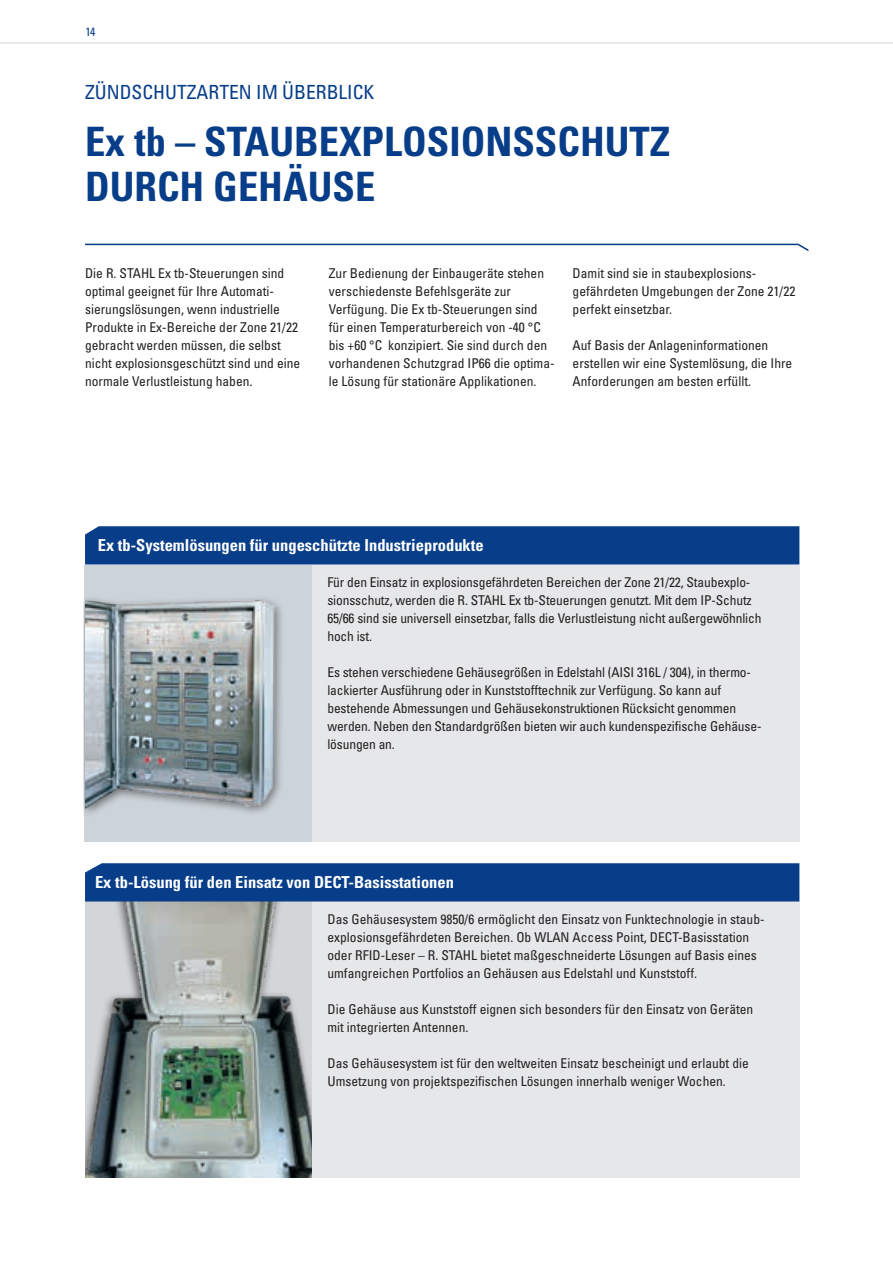
<style>
.page{position:relative;width:893px;height:1263px;background:#fff}
.page>*{position:absolute;margin:0;border:0;box-sizing:border-box;transform-origin:0 0}
.t1{font:700 condensed 40.5px/45px "Univers LT Std";color:#083e89}
.t2{font:condensed 19.5px "Univers LT Std";color:#083e89}
.t3{font:700 condensed 16.5px "Univers LT Std";color:#fff}
.t4{font:condensed 13.5px/18px "Univers LT Std";color:#231f20}
.t5{font:condensed 12px "Univers LT Std";color:#083e89}
</style>
<div class="page">
<div style="left:85px;top:901px;width:714px;height:277px;background:#e6e7e9"></div>
<hr style="left:0;top:42px;width:893px;height:2px;background:#e6e7e9">
<svg style="left:85px;top:244px;width:723px;height:7px"></svg>
<div style="left:85px;top:565px;width:714px;height:276px;background:#e6e7e9"></div>
<div style="left:85px;top:526px;width:714px;height:38px;background:#083e89"></div>
<div style="left:84px;top:566px;width:228px;height:276px;background:#ccd4da"></div>
<img style="left:85px;top:598px;width:197px;height:216px">
<img style="left:85px;top:901px;width:227px;height:277px">
<div style="left:85px;top:863px;width:714px;height:38px;background:#083e89"></div>
<p class="t5" style="left:86px;top:24px;width:11px">14</p>
<h2 class="t2" style="left:85px;top:80px;width:291px">ZÜNDSCHUTZARTEN IM ÜBERBLICK</h2>
<h1 class="t1" style="left:85px;top:119px;width:586px">Ex tb – STAUBEXPLOSIONSSCHUTZ<br>DURCH GEHÄUSE</h1>
<p class="t4" style="left:85px;top:264px;width:217px">Die R. STAHL Ex tb-Steuerungen sind optimal geeignet für Ihre Automati&shy;sierungslösungen, wenn industrielle Produkte in Ex-Bereiche der Zone 21/22 gebracht werden müssen, die selbst nicht explosionsgeschützt sind und eine normale Verlustleistung haben.</p>
<p class="t4" style="left:329px;top:264px;width:227px">Zur Bedienung der Einbaugeräte stehen verschiedenste Befehlsgeräte zur Verfügung. Die Ex tb-Steuerungen sind für einen Temperaturbereich von -40 °C bis +60 °C konzipiert. Sie sind durch den vorhandenen Schutzgrad IP66 die optima&shy;le Lösung für stationäre Applikationen.</p>
<p class="t4" style="left:573px;top:264px;width:224px">Damit sind sie in staubexplosions&shy;gefährdeten Umgebungen der Zone 21/22 perfekt einsetzbar.</p>
<p class="t4" style="left:573px;top:336px;width:221px">Auf Basis der Anlageninformationen erstellen wir eine Systemlösung, die Ihre<br>Anforderungen am besten erfüllt.</p>
<p class="t3" style="left:98px;top:535px;width:387px">Ex tb-Systemlösungen für ungeschützte Industrieprodukte</p>
<p class="t4" style="left:327px;top:573px;width:436px">Für den Einsatz in explosionsgefährdeten Bereichen der Zone 21/22, Staubexplo&shy;sionsschutz, werden die R. STAHL Ex tb-Steuerungen genutzt. Mit dem IP-Schutz 65/66 sind sie universell einsetzbar, falls die Verlustleistung nicht außergewöhnlich hoch ist.</p>
<p class="t4" style="left:327px;top:663px;width:436px">Es stehen verschiedene Gehäusegrößen in Edelstahl (AISI 316L / 304), in thermo&shy;lackierter Ausführung oder in Kunststofftechnik zur Verfügung. So kann auf bestehende Abmessungen und Gehäusekonstruktionen Rücksicht genommen werden. Neben den Standardgrößen bieten wir auch kundenspezifische Gehäuse&shy;lösungen an.</p>
<p class="t3" style="left:95px;top:872px;width:360px">Ex tb-Lösung für den Einsatz von DECT-Basisstationen</p>
<p class="t4" style="left:327px;top:910px;width:439px">Das Gehäusesystem 9850/6 ermöglicht den Einsatz von Funktechnologie in staub&shy;explosionsgefährdeten Bereichen. Ob WLAN Access Point, DECT-Basisstation oder RFID-Leser – R. STAHL bietet maßgeschneiderte Lösungen auf Basis eines umfangreichen Portfolios an Gehäusen aus Edelstahl und Kunststoff.</p>
<p class="t4" style="left:327px;top:1000px;width:427px">Die Gehäuse aus Kunststoff eignen sich besonders für den Einsatz von Geräten mit integrierten Antennen.</p>
<p class="t4" style="left:327px;top:1054px;width:423px">Das Gehäusesystem ist für den weltweiten Einsatz bescheinigt und erlaubt die<br>Umsetzung von projektspezifischen Lösungen innerhalb weniger Wochen.</p>
</div>
